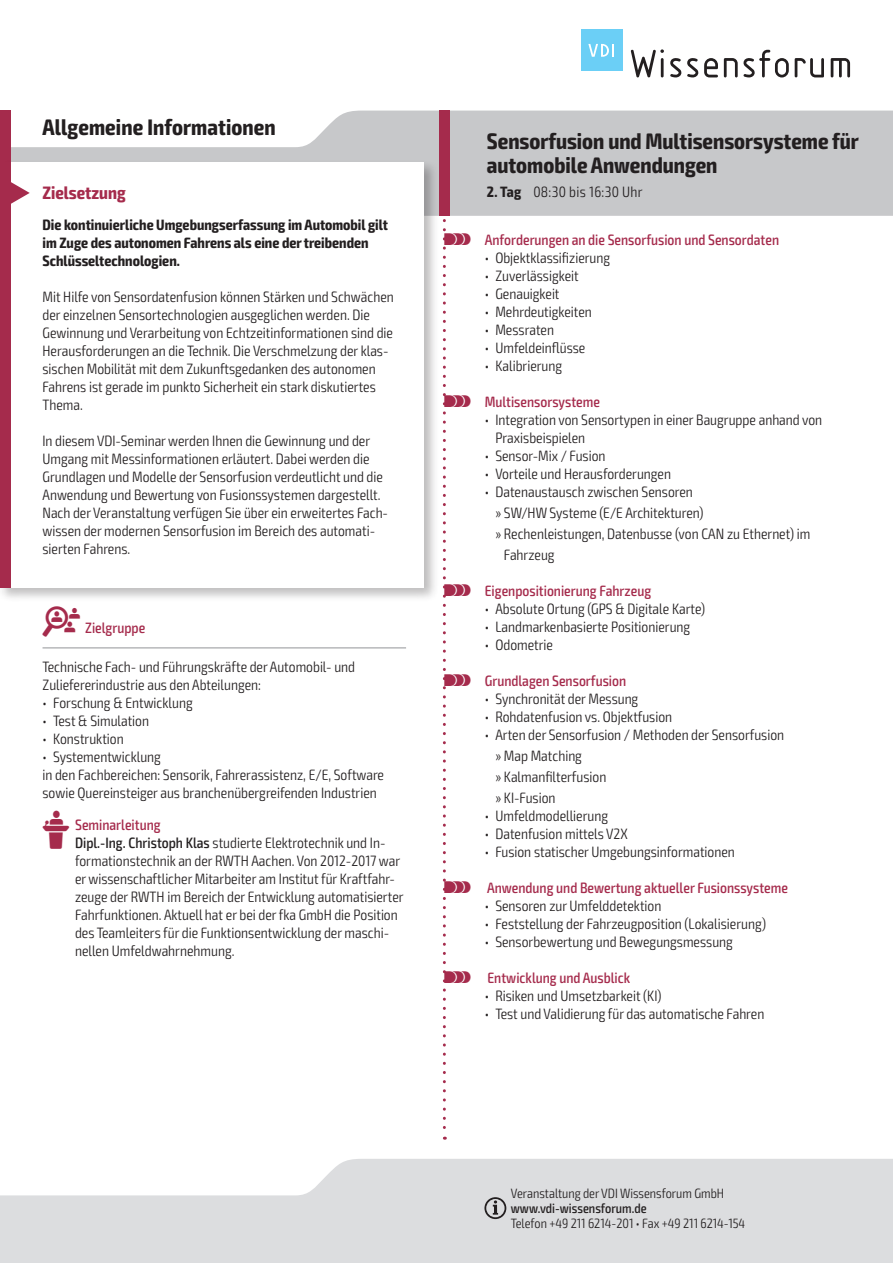
<style>
.page{position:relative;width:893px;height:1263px;background:#fff}
.page>*{position:absolute;margin:0;border:0;box-sizing:border-box;transform-origin:0 0}
.t1{font:700 condensed 22.5px/24px "Exo 2";color:#231f20}
.t2{font:700 condensed 18px "Exo 2";color:#a52b4c}
.t3{font:300 condensed 15px/18px "Exo 2";color:#231f20}
.t4{font:500 condensed 15px "Exo 2";color:#a52b4c}
.t5{font:700 condensed 15px/18px "Exo 2";color:#231f20}
.t6{font:300 condensed 15px "Exo 2";letter-spacing:.02em;color:#231f20}
.t7{font:300 condensed 13.5px "Exo 2";color:#231f20}
.t8{font:500 condensed 13.5px "Exo 2";color:#231f20}
.s1{font-family:"VDI Iconset S4 A Regular";font-weight:400;font-stretch:normal}
.s2{font-family:"VDI Iconset S4 A Regular";font-weight:400;font-stretch:normal;color:#a52b4c}
.s3{font-weight:500;color:#a52b4c}
.s4{font-weight:500}
.s5{font-weight:700}
</style>
<div class="page">
<svg style="left:0;top:1159px;width:893px;height:104px;background:#e0e1e3"></svg>
<svg style="left:11px;top:111px;width:882px;height:105px;fill:#c7c8ca"></svg>
<svg style="left:484px;top:1197px;width:22px;height:22px"></svg>
<svg style="left:631px;top:49px;width:33px;height:28px"></svg>
<svg style="left:670px;top:58px;width:11px;height:19px"></svg>
<svg style="left:687px;top:58px;width:11px;height:19px"></svg>
<svg style="left:704px;top:58px;width:14px;height:19px"></svg>
<svg style="left:724px;top:50px;width:65px;height:27px"></svg>
<svg style="left:795px;top:58px;width:29px;height:19px"></svg>
<svg style="left:831px;top:58px;width:19px;height:19px"></svg>
<div style="left:581px;top:30px;width:41px;height:41px;background:#6bcff6"></div>
<svg style="left:588px;top:44px;width:26px;height:13px"></svg>
<div style="left:439px;top:111px;width:11px;height:105px;background:#a52b4c"></div>
<div style="left:0;top:111px;width:11px;height:57px;background:#a52b4c"></div>
<div style="left:0;top:159px;width:439px;height:444px;background:#231f20;opacity:.3"></div>
<div style="left:0;top:162px;width:424px;height:425px;background:#fff"></div>
<div style="left:0;top:162px;width:11px;height:425px;background:#a52b4c"></div>
<svg style="left:11px;top:182px;width:19px;height:22px"></svg>
<hr style="left:43px;top:647px;width:363px;height:1px;background:#939598">
<svg style="left:443px;top:219px;width:3px;height:921px"></svg>
<h1 class="t1" style="left:43px;top:115px;width:235px">Allgemeine Informationen</h1>
<p class="t2" style="left:42px;top:182px;width:85px">Zielsetzung</p>
<p class="t5" style="left:43px;top:216px;width:347px">Die kontinuierliche Umgebungserfassung im Automobil gilt im Zuge des autonomen Fahrens als eine der treibenden<br>Schlüsseltechnologien.</p>
<p class="t3" style="left:43px;top:288px;width:353px">Mit Hilfe von Sensordatenfusion können Stärken und Schwächen der einzelnen Sensortechnologien ausgeglichen werden. Die Gewinnung und Verarbeitung von Echtzeitinformationen sind die Herausforderungen an die Technik. Die Verschmelzung der klas&shy;sischen Mobilität mit dem Zukunftsgedanken des autonomen Fahrens ist gerade im punkto Sicherheit ein stark diskutiertes Thema.</p>
<p class="t3" style="left:43px;top:432px;width:347px">In diesem VDI-Seminar werden Ihnen die Gewinnung und der Umgang mit Messinformationen erläutert. Dabei werden die Grundlagen und Modelle der Sensorfusion verdeutlicht und die Anwendung und Bewertung von Fusionssystemen dargestellt.<br>Nach der Veranstaltung verfügen Sie über ein erweitertes Fach&shy;wissen der modernen Sensorfusion im Bereich des automati&shy;sierten Fahrens.</p>
<p class="t4" style="left:43px;top:618px;width:104px"><span class="s1">Z</span> Zielgruppe</p>
<p class="t3" style="left:43px;top:658px;width:314px">Technische Fach- und Führungskräfte der Automobil- und<br>Zuliefererindustrie aus den Abteilungen:</p>
<p class="t3" style="left:43px;top:694px;width:152px">• Forschung &amp; Entwicklung</p>
<p class="t3" style="left:43px;top:712px;width:108px">• Test &amp; Simulation</p>
<p class="t3" style="left:43px;top:730px;width:83px">• Konstruktion</p>
<p class="t3" style="left:43px;top:748px;width:343px">• Systementwicklung<br>in den Fachbereichen: Sensorik, Fahrerassistenz, E/E, Software sowie Quereinsteiger aus branchenübergreifenden Industrien</p>
<p class="t3" style="left:75px;top:816px;width:330px;text-indent:-33px"><span class="s2">L</span> <span class="s3">Seminarleitung<br></span><span class="s4">Dipl.-Ing. Christoph Klas</span> studierte Elektrotechnik und In&shy;formationstechnik an der RWTH Aachen. Von 2012-2017 war er wissenschaftlicher Mitarbeiter am Institut für Kraftfahr&shy;zeuge der RWTH im Bereich der Entwicklung automatisierter Fahrfunktionen. Aktuell hat er bei der fka GmbH die Position des Teamleiters für die Funktionsentwicklung der maschi&shy;nellen Umfeldwahrnehmung.</p>
<h1 class="t1" style="left:487px;top:130px;width:373px">Sensorfusion und Multisensorsysteme für automobile Anwendungen</h1>
<p class="t6" style="left:487px;top:183px;width:157px"><span class="s5">2. Tag</span> 08:30 bis 16:30 Uhr</p>
<p class="t4" style="left:444px;top:230px;width:336px"><span class="s1">s</span> Anforderungen an die Sensorfusion und Sensordaten</p>
<p class="t3" style="left:485px;top:249px;width:127px">• Objektklassifizierung</p>
<p class="t3" style="left:485px;top:267px;width:95px">• Zuverlässigkeit</p>
<p class="t3" style="left:485px;top:285px;width:76px">• Genauigkeit</p>
<p class="t3" style="left:485px;top:303px;width:109px">• Mehrdeutigkeiten</p>
<p class="t3" style="left:485px;top:321px;width:71px">• Messraten</p>
<p class="t3" style="left:485px;top:339px;width:102px">• Umfeldeinflüsse</p>
<p class="t3" style="left:485px;top:357px;width:79px">• Kalibrierung</p>
<p class="t4" style="left:444px;top:393px;width:157px"><span class="s1">s</span> Multisensorsysteme</p>
<p class="t3" style="left:495px;top:411px;width:328px;text-indent:-11px">• Integration von Sensortypen in einer Baugruppe anhand von<br>Praxisbeispielen</p>
<p class="t3" style="left:485px;top:447px;width:122px">• Sensor-Mix / Fusion</p>
<p class="t3" style="left:485px;top:465px;width:188px">• Vorteile und Herausforderungen</p>
<p class="t3" style="left:485px;top:483px;width:210px">• Datenaustausch zwischen Sensoren</p>
<p class="t3" style="left:495px;top:504px;width:210px">» SW/HW Systeme (E/E Architekturen)</p>
<p class="t3" style="left:495px;top:525px;width:317px">» Rechenleistungen, Datenbusse (von CAN zu Ethernet) im</p>
<p class="t3" style="left:504px;top:546px;width:52px">Fahrzeug</p>
<p class="t4" style="left:444px;top:582px;width:208px"><span class="s1">s</span> Eigenpositionierung Fahrzeug</p>
<p class="t3" style="left:485px;top:600px;width:222px">• Absolute Ortung (GPS &amp; Digitale Karte)</p>
<p class="t3" style="left:485px;top:618px;width:207px">• Landmarkenbasierte Positionierung</p>
<p class="t3" style="left:485px;top:636px;width:70px">• Odometrie</p>
<p class="t4" style="left:444px;top:672px;width:183px"><span class="s1">s</span> Grundlagen Sensorfusion</p>
<p class="t3" style="left:485px;top:690px;width:155px">• Synchronität der Messung</p>
<p class="t3" style="left:485px;top:708px;width:189px">• Rohdatenfusion vs. Objektfusion</p>
<p class="t3" style="left:495px;top:724px;width:290px;line-height:21px;text-indent:-11px">• Arten der Sensorfusion / Methoden der Sensorfusion » Map Matching<br>» Kalmanfilterfusion<br>» KI-Fusion</p>
<p class="t3" style="left:485px;top:807px;width:125px">• Umfeldmodellierung</p>
<p class="t3" style="left:485px;top:825px;width:145px">• Datenfusion mittels V2X</p>
<p class="t3" style="left:485px;top:843px;width:252px">• Fusion statischer Umgebungsinformationen</p>
<p class="t4" style="left:444px;top:879px;width:345px"><span class="s1">s</span> Anwendung und Bewertung aktueller Fusionssysteme</p>
<p class="t3" style="left:485px;top:897px;width:178px">• Sensoren zur Umfelddetektion</p>
<p class="t3" style="left:485px;top:915px;width:283px">• Feststellung der Fahrzeugposition (Lokalisierung)</p>
<p class="t3" style="left:485px;top:933px;width:250px">• Sensorbewertung und Bewegungsmessung</p>
<p class="t4" style="left:444px;top:969px;width:187px"><span class="s1">s</span> Entwicklung und Ausblick</p>
<p class="t3" style="left:485px;top:987px;width:178px">• Risiken und Umsetzbarkeit (KI)</p>
<p class="t3" style="left:485px;top:1005px;width:281px">• Test und Validierung für das automatische Fahren</p>
<p class="t7" style="left:511px;top:1185px;width:215px">Veranstaltung der VDI Wissensforum GmbH</p>
<p class="t8" style="left:511px;top:1200px;width:137px">www.vdi-wissensforum.de</p>
<p class="t7" style="left:511px;top:1215px;width:236px">Telefon +49 211 6214-201 • Fax +49 211 6214-154</p>
</div>
